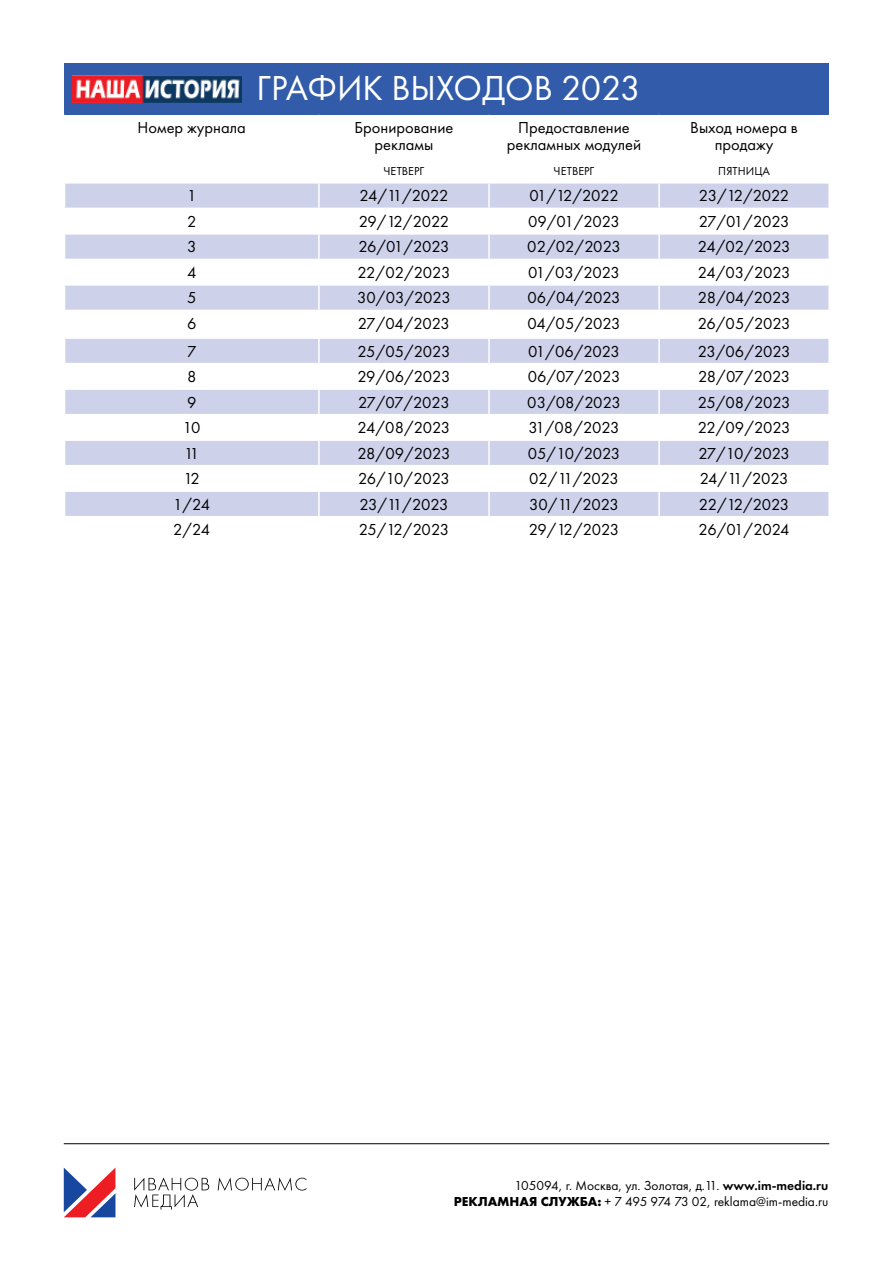
<style>
.page{position:relative;width:893px;height:1263px;background:#fff}
.page>*{position:absolute;margin:0;border:0;box-sizing:border-box;transform-origin:0 0}
.t1{font:36px "Futura PT";color:#fff}
.t2{font:16.5px "Futura PT";letter-spacing:-.025em;color:#000}
.t3{font:16.5px/16.5px "Futura PT";color:#000;text-align:center}
.t4{font:13.5px/16.2px "Futura PT";color:#000;text-align:right}
.t5{font:12px "Futura PT";color:#000}
.s1{font-weight:600}
.s2{font-weight:700}
</style>
<div class="page">
<div style="left:65px;top:64px;width:764px;height:51px;background:#325caa"></div>
<div style="left:65px;top:184px;width:763px;height:24px;background:#cdd1ea"></div>
<svg style="left:65px;top:235px;width:763px;height:281px;fill:#cdd1ea"></svg>
<hr style="left:318px;top:184px;width:2px;height:24px;background:#fff">
<hr style="left:488px;top:184px;width:2px;height:24px;background:#fff">
<hr style="left:658px;top:184px;width:2px;height:24px;background:#fff">
<hr style="left:64px;top:259px;width:255px;height:1px;background:#fff">
<hr style="left:319px;top:259px;width:170px;height:1px;background:#fff">
<hr style="left:318px;top:260px;width:2px;height:24px;background:#fff">
<hr style="left:489px;top:259px;width:170px;height:1px;background:#fff">
<hr style="left:488px;top:260px;width:2px;height:24px;background:#fff">
<hr style="left:659px;top:259px;width:171px;height:1px;background:#fff">
<hr style="left:658px;top:260px;width:2px;height:24px;background:#fff">
<hr style="left:64px;top:284px;width:255px;height:2px;background:#fff">
<hr style="left:318px;top:235px;width:2px;height:24px;background:#fff">
<hr style="left:319px;top:284px;width:170px;height:2px;background:#fff">
<hr style="left:488px;top:235px;width:2px;height:24px;background:#fff">
<hr style="left:489px;top:284px;width:170px;height:2px;background:#fff">
<hr style="left:658px;top:235px;width:2px;height:24px;background:#fff">
<hr style="left:659px;top:284px;width:171px;height:2px;background:#fff">
<hr style="left:318px;top:286px;width:2px;height:24px;background:#fff">
<hr style="left:488px;top:286px;width:2px;height:24px;background:#fff">
<hr style="left:658px;top:286px;width:2px;height:24px;background:#fff">
<hr style="left:64px;top:310px;width:255px;height:1px;background:#fff">
<hr style="left:319px;top:310px;width:170px;height:1px;background:#fff">
<hr style="left:318px;top:311px;width:2px;height:26px;background:#fff">
<hr style="left:318px;top:339px;width:2px;height:24px;background:#fff">
<hr style="left:318px;top:364px;width:2px;height:24px;background:#fff">
<hr style="left:318px;top:390px;width:2px;height:24px;background:#fff">
<hr style="left:318px;top:415px;width:2px;height:24px;background:#fff">
<hr style="left:318px;top:466px;width:2px;height:24px;background:#fff">
<hr style="left:489px;top:310px;width:170px;height:1px;background:#fff">
<hr style="left:488px;top:311px;width:2px;height:26px;background:#fff">
<hr style="left:488px;top:339px;width:2px;height:24px;background:#fff">
<hr style="left:488px;top:364px;width:2px;height:24px;background:#fff">
<hr style="left:488px;top:390px;width:2px;height:24px;background:#fff">
<hr style="left:488px;top:415px;width:2px;height:24px;background:#fff">
<hr style="left:488px;top:466px;width:2px;height:24px;background:#fff">
<hr style="left:659px;top:310px;width:171px;height:1px;background:#fff">
<hr style="left:658px;top:311px;width:2px;height:26px;background:#fff">
<hr style="left:658px;top:339px;width:2px;height:24px;background:#fff">
<hr style="left:658px;top:364px;width:2px;height:24px;background:#fff">
<hr style="left:658px;top:390px;width:2px;height:24px;background:#fff">
<hr style="left:658px;top:415px;width:2px;height:24px;background:#fff">
<hr style="left:658px;top:466px;width:2px;height:24px;background:#fff">
<hr style="left:64px;top:337px;width:255px;height:2px;background:#fff">
<hr style="left:64px;top:363px;width:255px;height:1px;background:#fff">
<hr style="left:64px;top:388px;width:255px;height:2px;background:#fff">
<hr style="left:64px;top:414px;width:255px;height:1px;background:#fff">
<hr style="left:319px;top:337px;width:170px;height:2px;background:#fff">
<hr style="left:319px;top:363px;width:170px;height:1px;background:#fff">
<hr style="left:319px;top:388px;width:170px;height:2px;background:#fff">
<hr style="left:319px;top:414px;width:170px;height:1px;background:#fff">
<hr style="left:489px;top:337px;width:170px;height:2px;background:#fff">
<hr style="left:489px;top:363px;width:170px;height:1px;background:#fff">
<hr style="left:489px;top:388px;width:170px;height:2px;background:#fff">
<hr style="left:489px;top:414px;width:170px;height:1px;background:#fff">
<hr style="left:659px;top:337px;width:171px;height:2px;background:#fff">
<hr style="left:659px;top:363px;width:171px;height:1px;background:#fff">
<hr style="left:659px;top:388px;width:171px;height:2px;background:#fff">
<hr style="left:659px;top:414px;width:171px;height:1px;background:#fff">
<hr style="left:64px;top:439px;width:255px;height:2px;background:#fff">
<hr style="left:64px;top:465px;width:255px;height:1px;background:#fff">
<hr style="left:319px;top:439px;width:170px;height:2px;background:#fff">
<hr style="left:318px;top:441px;width:2px;height:24px;background:#fff">
<hr style="left:319px;top:465px;width:170px;height:1px;background:#fff">
<hr style="left:489px;top:439px;width:170px;height:2px;background:#fff">
<hr style="left:488px;top:441px;width:2px;height:24px;background:#fff">
<hr style="left:489px;top:465px;width:170px;height:1px;background:#fff">
<hr style="left:659px;top:439px;width:171px;height:2px;background:#fff">
<hr style="left:658px;top:441px;width:2px;height:24px;background:#fff">
<hr style="left:659px;top:465px;width:171px;height:1px;background:#fff">
<hr style="left:64px;top:490px;width:255px;height:2px;background:#fff">
<hr style="left:319px;top:490px;width:170px;height:2px;background:#fff">
<hr style="left:318px;top:492px;width:2px;height:24px;background:#fff">
<hr style="left:489px;top:490px;width:170px;height:2px;background:#fff">
<hr style="left:488px;top:492px;width:2px;height:24px;background:#fff">
<hr style="left:659px;top:490px;width:171px;height:2px;background:#fff">
<hr style="left:658px;top:492px;width:2px;height:24px;background:#fff">
<img style="left:72px;top:76px;width:170px;height:27px">
<svg style="left:64px;top:1168px;width:51px;height:49px"></svg>
<svg style="left:218px;top:1177px;width:88px;height:14px"></svg>
<svg style="left:134px;top:1177px;width:75px;height:32px"></svg>
<hr style="left:64px;top:1143px;width:765px;height:1px;background:#000">
<h1 class="t1" style="left:257px;top:67px;width:386px">ГРАФИК ВЫХОДОВ 2023</h1>
<p class="t3" style="left:138px;top:120px;width:110px">Номер журнала</p>
<p class="t3" style="left:354px;top:120px;width:101px">Бронирование рекламы</p>
<p class="t3" style="left:507px;top:120px;width:136px">Предоставление рекламных модулей</p>
<p class="t3" style="left:690px;top:120px;width:109px">Выход номера в продажу</p>
<p class="t5" style="left:384px;top:164px;width:42px">ЧЕТВЕРГ</p>
<p class="t5" style="left:554px;top:164px;width:42px">ЧЕТВЕРГ</p>
<p class="t5" style="left:718px;top:164px;width:53px">ПЯТНИЦА</p>
<p class="t2" style="left:187px;top:186px;width:11px">1</p>
<p class="t2" style="left:359px;top:186px;width:90px">24/11/2022</p>
<p class="t2" style="left:529px;top:186px;width:91px">01/12/2022</p>
<p class="t2" style="left:699px;top:186px;width:92px">23/12/2022</p>
<p class="t2" style="left:187px;top:212px;width:11px">2</p>
<p class="t2" style="left:359px;top:212px;width:92px">29/12/2022</p>
<p class="t2" style="left:528px;top:212px;width:93px">09/01/2023</p>
<p class="t2" style="left:699px;top:212px;width:92px">27/01/2023</p>
<p class="t2" style="left:187px;top:237px;width:11px">3</p>
<p class="t2" style="left:358px;top:237px;width:93px">26/01/2023</p>
<p class="t2" style="left:527px;top:237px;width:95px">02/02/2023</p>
<p class="t2" style="left:698px;top:237px;width:94px">24/02/2023</p>
<p class="t2" style="left:187px;top:263px;width:11px">4</p>
<p class="t2" style="left:358px;top:263px;width:94px">22/02/2023</p>
<p class="t2" style="left:528px;top:263px;width:93px">01/03/2023</p>
<p class="t2" style="left:698px;top:263px;width:94px">24/03/2023</p>
<p class="t2" style="left:187px;top:288px;width:11px">5</p>
<p class="t2" style="left:357px;top:288px;width:95px">30/03/2023</p>
<p class="t2" style="left:527px;top:288px;width:95px">06/04/2023</p>
<p class="t2" style="left:698px;top:288px;width:94px">28/04/2023</p>
<p class="t2" style="left:187px;top:314px;width:11px">6</p>
<p class="t2" style="left:358px;top:314px;width:94px">27/04/2023</p>
<p class="t2" style="left:527px;top:314px;width:95px">04/05/2023</p>
<p class="t2" style="left:698px;top:314px;width:94px">26/05/2023</p>
<p class="t2" style="left:187px;top:341px;width:11px">7</p>
<p class="t2" style="left:358px;top:341px;width:94px">25/05/2023</p>
<p class="t2" style="left:528px;top:341px;width:93px">01/06/2023</p>
<p class="t2" style="left:698px;top:341px;width:94px">23/06/2023</p>
<p class="t2" style="left:187px;top:367px;width:11px">8</p>
<p class="t2" style="left:358px;top:367px;width:94px">29/06/2023</p>
<p class="t2" style="left:528px;top:367px;width:94px">06/07/2023</p>
<p class="t2" style="left:698px;top:367px;width:94px">28/07/2023</p>
<p class="t2" style="left:187px;top:392px;width:11px">9</p>
<p class="t2" style="left:358px;top:392px;width:93px">27/07/2023</p>
<p class="t2" style="left:527px;top:392px;width:95px">03/08/2023</p>
<p class="t2" style="left:698px;top:392px;width:94px">25/08/2023</p>
<p class="t2" style="left:183px;top:418px;width:19px">10</p>
<p class="t2" style="left:358px;top:418px;width:94px">24/08/2023</p>
<p class="t2" style="left:529px;top:418px;width:92px">31/08/2023</p>
<p class="t2" style="left:698px;top:418px;width:94px">22/09/2023</p>
<p class="t2" style="left:184px;top:443px;width:17px">11</p>
<p class="t2" style="left:358px;top:443px;width:94px">28/09/2023</p>
<p class="t2" style="left:528px;top:443px;width:94px">05/10/2023</p>
<p class="t2" style="left:698px;top:443px;width:93px">27/10/2023</p>
<p class="t2" style="left:184px;top:469px;width:18px">12</p>
<p class="t2" style="left:358px;top:469px;width:93px">26/10/2023</p>
<p class="t2" style="left:529px;top:469px;width:91px">02/11/2023</p>
<p class="t2" style="left:700px;top:469px;width:90px">24/11/2023</p>
<p class="t2" style="left:173px;top:494px;width:39px">1/24</p>
<p class="t2" style="left:359px;top:494px;width:91px">23/11/2023</p>
<p class="t2" style="left:529px;top:494px;width:91px">30/11/2023</p>
<p class="t2" style="left:699px;top:494px;width:92px">22/12/2023</p>
<p class="t2" style="left:173px;top:520px;width:39px">2/24</p>
<p class="t2" style="left:359px;top:520px;width:92px">25/12/2023</p>
<p class="t2" style="left:529px;top:520px;width:92px">29/12/2023</p>
<p class="t2" style="left:699px;top:520px;width:93px">26/01/2024</p>
<p class="t4" style="left:454px;top:1177px;width:376px">105094, г. Москва, ул. Золотая, д.11. <span class="s1">www.im-media.ru<br></span><span class="s2">РЕКЛАМНАЯ СЛУЖБА:</span> + 7 495 974 73 02, reklama@im-media.ru</p>
</div>
